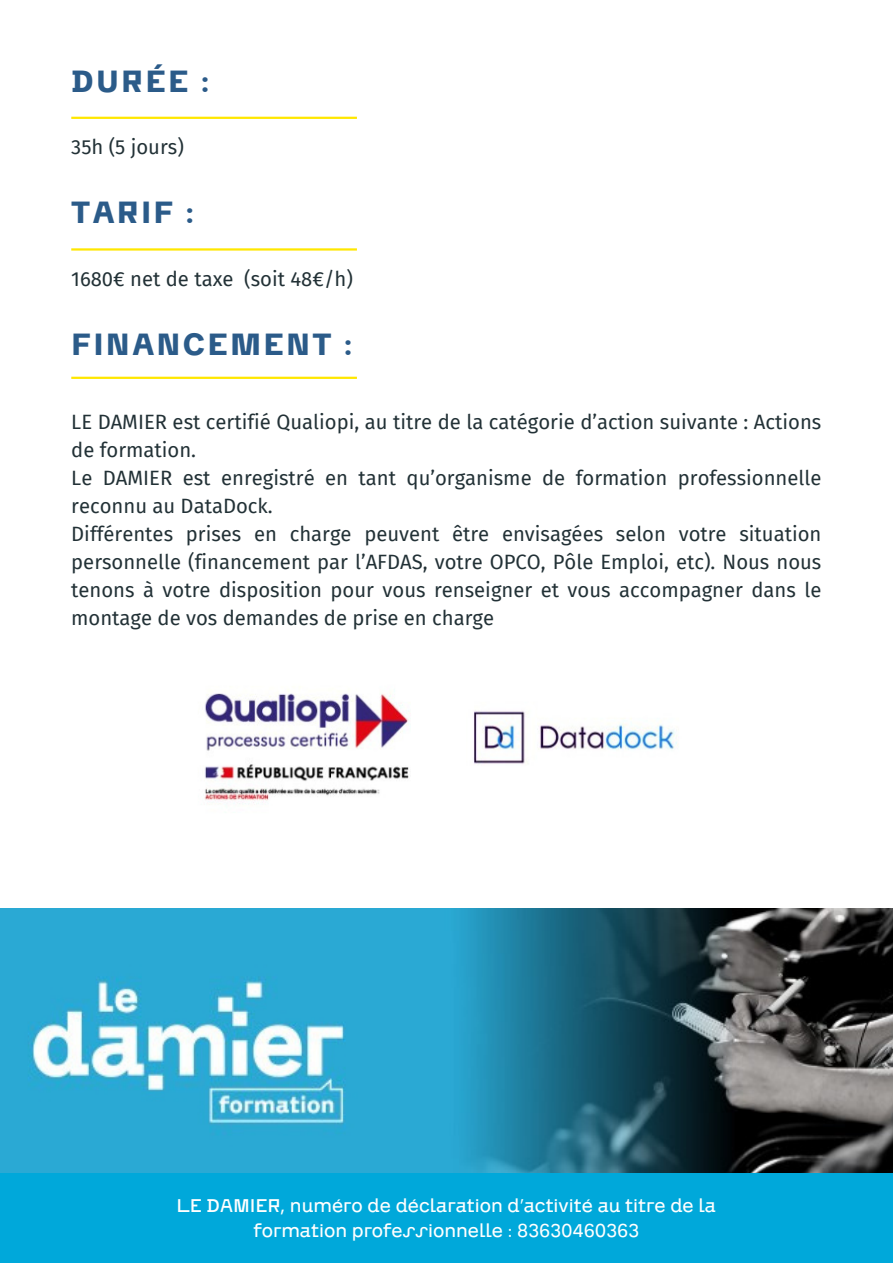
<style>
.page{position:relative;width:893px;height:1264px;background:#fff}
.page>*{position:absolute;margin:0;border:0;box-sizing:border-box;transform-origin:0 0}
.t1{font:700 30px "CA Saygon";letter-spacing:.075em;color:#2b5b89}
.t2{font:20.25px/28px "Fira Sans";color:#223136}
.t3{font:300 18px/24.8px "CA Saygon";color:#fff;text-align:center}
</style>
<div class="page">
<img style="left:0;top:909px;width:892px;height:264px">
<div style="left:0;top:1173px;width:892px;height:89px;background:#00a8da"></div>
<hr style="left:71px;top:117px;width:286px;height:2px;background:#ffe700">
<hr style="left:71px;top:248px;width:286px;height:2px;background:#ffe700">
<hr style="left:71px;top:377px;width:286px;height:2px;background:#ffe700">
<img style="left:204px;top:693px;width:474px;height:111px">
<h1 class="t1" style="left:71px;top:55px;width:140px">DURÉE :</h1>
<p class="t2" style="left:71px;top:132px;width:114px">35h (5 jours)</p>
<h1 class="t1" style="left:71px;top:187px;width:125px">TARIF :</h1>
<p class="t2" style="left:71px;top:264px;width:283px">1680€ net de taxe (soit 48€/h)</p>
<h1 class="t1" style="left:71px;top:319px;width:283px">FINANCEMENT :</h1>
<p class="t2" style="left:71px;top:407px;width:751px">LE DAMIER est certifié Qualiopi, au titre de la catégorie d’action suivante : Actions de formation.<br>Le DAMIER est enregistré en tant qu’organisme de formation professionnelle reconnu au DataDock.<br>Différentes prises en charge peuvent être envisagées selon votre situation personnelle (financement par l’AFDAS, votre OPCO, Pôle Emploi, etc). Nous nous tenons à votre disposition pour vous renseigner et vous accompagner dans le montage de vos demandes de prise en charge</p>
<p class="t3" style="left:176px;top:1192px;width:541px">LE DAMIER, numéro de déclaration d’activité au titre de la formation professionnelle : 83630460363</p>
</div>
